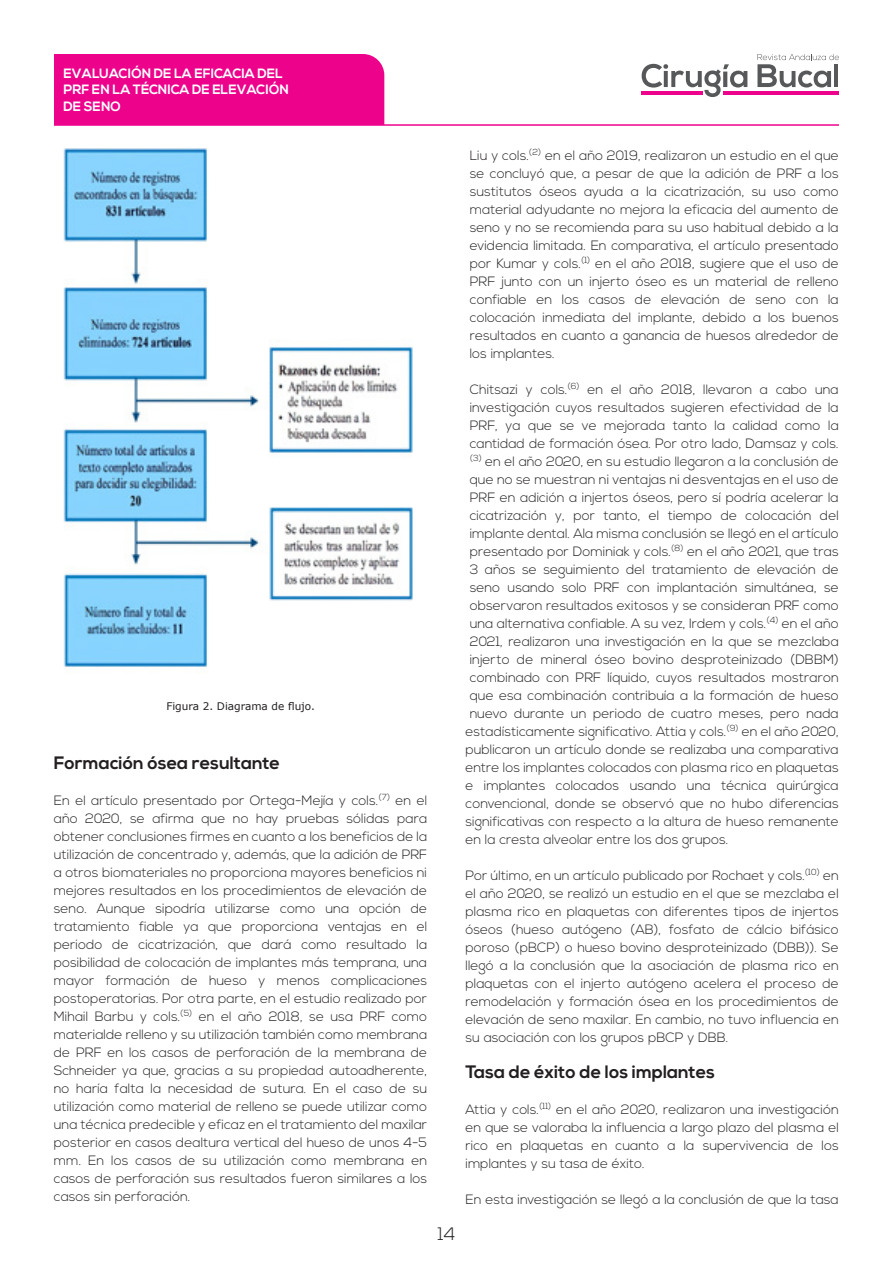
<style>
.page{position:relative;width:893px;height:1263px;background:#fff}
.page>*{position:absolute;margin:0;border:0;box-sizing:border-box;transform-origin:0 0}
.t1{font:700 18px "Nexa";color:#231f20}
.t2{font:300 18px "Nexa";color:#231f20}
.t3{font:300 13.5px/18px "Nexa";color:#231f20;text-align:justify}
.t4{font:700 13.5px/16.2px "Nexa";color:#fff}
.t5{font:10.5px "Verdana";color:#231f20}
</style>
<div class="page">
<svg style="left:642px;top:63px;width:105px;height:34px"></svg>
<svg style="left:757px;top:54px;width:82px;height:34px"></svg>
<hr style="left:641px;top:91px;width:61px;height:4px;background:#ed028c">
<hr style="left:723px;top:91px;width:115px;height:4px;background:#ed028c">
<div style="left:54px;top:54px;width:330px;height:70px;background:#ed028c"></div>
<hr style="left:54px;top:124px;width:785px;height:2px;background:#ed028c">
<img style="left:63px;top:149px;width:350px;height:525px">
<p class="t4" style="left:64px;top:66px;width:227px">EVALUACIÓN DE LA EFICACIA DEL<br>PRF EN LA TÉCNICA DE ELEVACIÓN<br>DE SENO</p>
<p class="t5" style="left:166px;top:699px;width:150px">Figura 2. Diagrama de flujo.</p>
<p class="t1" style="left:54px;top:752px;width:228px">Formación ósea resultante</p>
<p class="t3" style="left:54px;top:792px;width:375px">En el artículo presentado por Ortega-Mejía y cols.<sup>(7)</sup> en el año 2020, se afirma que no hay pruebas sólidas para obtener conclusiones firmes en cuanto a los beneficios de la utilización de concentrado y, además, que la adición de PRF a otros biomateriales no proporciona mayores beneficios ni mejores resultados en los procedimientos de elevación de seno. Aunque sipodría utilizarse como una opción de tratamiento fiable ya que proporciona ventajas en el periodo de cicatrización, que dará como resultado la posibilidad de colocación de implantes más temprana, una mayor formación de hueso y menos complicaciones postoperatorias. Por otra parte, en el estudio realizado por Mihail Barbu y cols.<sup>(5)</sup> en el año 2018, se usa PRF como materialde relleno y su utilización también como membrana de PRF en los casos de perforación de la membrana de Schneider ya que, gracias a su propiedad autoadherente, no haría falta la necesidad de sutura. En el caso de su utilización como material de relleno se puede utilizar como una técnica predecible y eficaz en el tratamiento del maxilar posterior en casos dealtura vertical del hueso de unos 4-5 mm. En los casos de su utilización como membrana en casos de perforación sus resultados fueron similares a los casos sin perforación.</p>
<h1 class="t2" style="left:438px;top:1224px;width:19px">14</h1>
<p class="t3" style="left:470px;top:147px;width:371px">Liu y cols.<sup>(2)</sup> en el año 2019, realizaron un estudio en el que se concluyó que, a pesar de que la adición de PRF a los sustitutos óseos ayuda a la cicatrización, su uso como material adyudante no mejora la eficacia del aumento de seno y no se recomienda para su uso habitual debido a la evidencia limitada. En comparativa, el artículo presentado por Kumar y cols.<sup>(1)</sup> en el año 2018, sugiere que el uso de PRF junto con un injerto óseo es un material de relleno confiable en los casos de elevación de seno con la colocación inmediata del implante, debido a los buenos resultados en cuanto a ganancia de huesos alrededor de los implantes.</p>
<p class="t3" style="left:470px;top:381px;width:371px">Chitsazi y cols.<sup>(6)</sup> en el año 2018, llevaron a cabo una</p>
<p class="t3" style="left:470px;top:399px;width:371px">investigación cuyos resultados sugieren efectividad de la</p>
<p class="t3" style="left:470px;top:417px;width:371px">PRF, ya que se ve mejorada tanto la calidad como la</p>
<p class="t3" style="left:470px;top:435px;width:371px">cantidad de formación ósea. Por otro lado, Damsaz y cols.</p>
<p class="t3" style="left:470px;top:453px;width:371px"><sup>(3)</sup> en el año 2020, en su estudio llegaron a la conclusión de</p>
<p class="t3" style="left:470px;top:471px;width:371px">que no se muestran ni ventajas ni desventajas en el uso de</p>
<p class="t3" style="left:470px;top:489px;width:371px">PRF en adición a injertos óseos, pero sí podría acelerar la</p>
<p class="t3" style="left:470px;top:507px;width:371px">cicatrización y, por tanto, el tiempo de colocación del</p>
<p class="t3" style="left:470px;top:525px;width:371px">implante dental. Ala misma conclusión se llegó en el artículo</p>
<p class="t3" style="left:470px;top:543px;width:371px">presentado por Dominiak y cols.<sup>(8)</sup> en el año 2021, que tras</p>
<p class="t3" style="left:470px;top:561px;width:371px">3 años se seguimiento del tratamiento de elevación de</p>
<p class="t3" style="left:470px;top:579px;width:371px">seno usando solo PRF con implantación simultánea, se</p>
<p class="t3" style="left:470px;top:597px;width:371px">observaron resultados exitosos y se consideran PRF como</p>
<p class="t3" style="left:470px;top:615px;width:371px">una alternativa confiable. A su vez, Irdem y cols.<sup>(4)</sup> en el año</p>
<p class="t3" style="left:470px;top:633px;width:371px">2021, realizaron una investigación en la que se mezclaba</p>
<p class="t3" style="left:470px;top:651px;width:371px">injerto de mineral óseo bovino desproteinizado (DBBM)</p>
<p class="t3" style="left:470px;top:669px;width:371px">combinado con PRF líquido, cuyos resultados mostraron</p>
<p class="t3" style="left:470px;top:687px;width:371px">que esa combinación contribuía a la formación de hueso</p>
<p class="t3" style="left:470px;top:705px;width:371px">nuevo durante un periodo de cuatro meses, pero nada</p>
<p class="t3" style="left:465px;top:723px;width:375px">estadísticamente significativo. Attia y cols.<sup>(9)</sup> en el año 2020,</p>
<p class="t3" style="left:465px;top:741px;width:375px">publicaron un artículo donde se realizaba una comparativa</p>
<p class="t3" style="left:465px;top:759px;width:375px">entre los implantes colocados con plasma rico en plaquetas</p>
<p class="t3" style="left:465px;top:777px;width:375px">e implantes colocados usando una técnica quirúrgica</p>
<p class="t3" style="left:465px;top:795px;width:375px">convencional, donde se observó que no hubo diferencias</p>
<p class="t3" style="left:465px;top:813px;width:375px">significativas con respecto a la altura de hueso remanente</p>
<p class="t3" style="left:465px;top:831px;width:265px">en la cresta alveolar entre los dos grupos.</p>
<p class="t3" style="left:465px;top:867px;width:375px">Por último, en un artículo publicado por Rochaet y cols.<sup>(10)</sup> en el año 2020, se realizó un estudio en el que se mezclaba el plasma rico en plaquetas con diferentes tipos de injertos óseos (hueso autógeno (AB), fosfato de cálcio bifásico poroso (pBCP) o hueso bovino desproteinizado (DBB)). Se llegó a la conclusión que la asociación de plasma rico en plaquetas con el injerto autógeno acelera el proceso de remodelación y formación ósea en los procedimientos de elevación de seno maxilar. En cambio, no tuvo influencia en su asociación con los grupos pBCP y DBB.</p>
<p class="t1" style="left:465px;top:1061px;width:251px">Tasa de éxito de los implantes</p>
<p class="t3" style="left:465px;top:1101px;width:375px">Attia y cols.<sup>(11)</sup> en el año 2020, realizaron una investigación en que se valoraba la influencia a largo plazo del plasma el rico en plaquetas en cuanto a la supervivencia de los implantes y su tasa de éxito.</p>
<p class="t3" style="left:465px;top:1191px;width:375px">En esta investigación se llegó a la conclusión de que la tasa</p>
</div>
